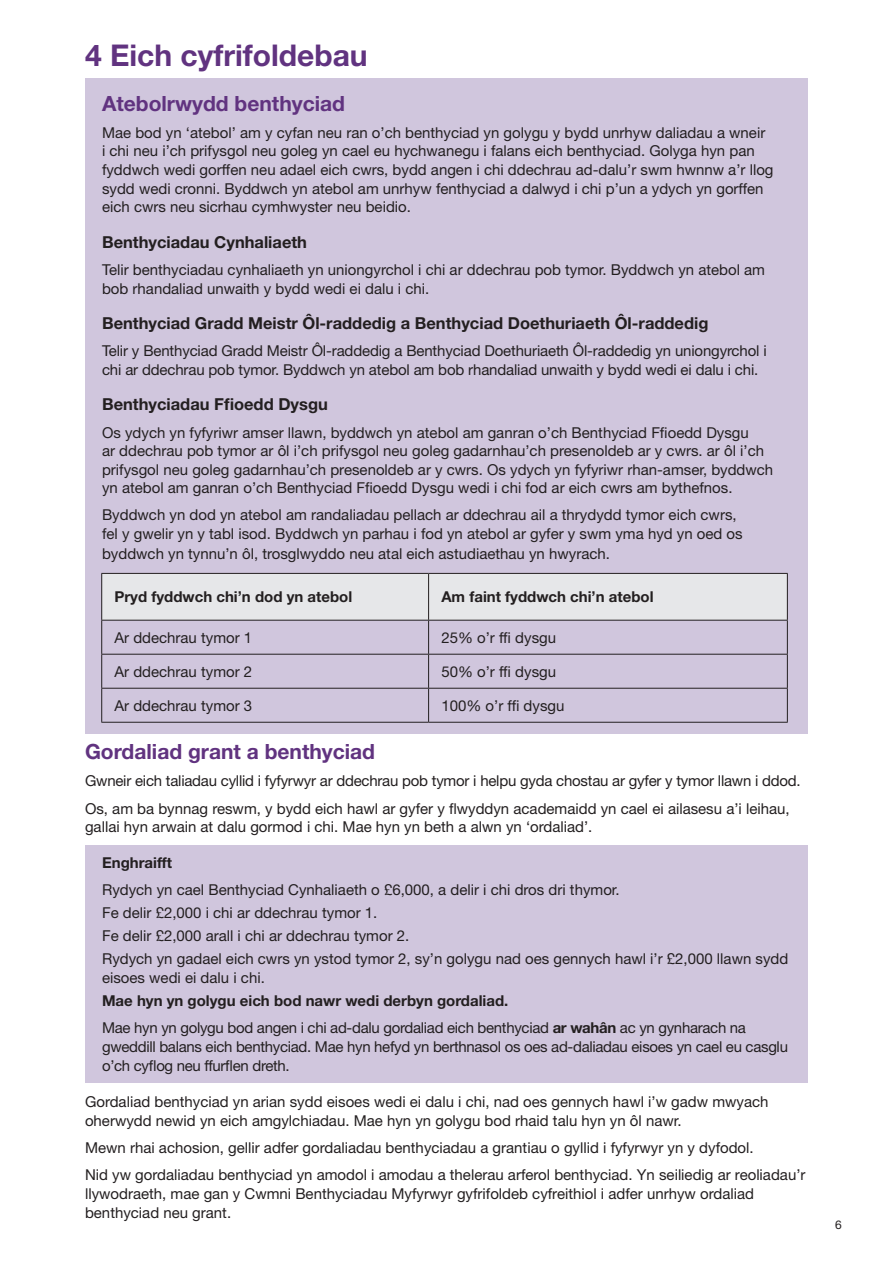
<style>
.page{position:relative;width:893px;height:1263px;background:#fff}
.page>*{position:absolute;margin:0;border:0;box-sizing:border-box;transform-origin:0 0}
.t1{font:700 30px "Helvetica Neue LT Std";color:#613380}
.t2{font:700 21px "Helvetica Neue LT Std";color:#613380}
.t3{font:700 16.5px "Helvetica Neue LT Std";color:#231f20}
.t4{font:15px/18.6px "Helvetica Neue LT Std";color:#231f20}
.t5{font:15px/18.8px "Helvetica Neue LT Std";letter-spacing:-.02em;color:#231f20}
.t6{font:700 15px "Helvetica Neue LT Std";color:#231f20}
.t7{font:12px "Helvetica Neue LT Std";color:#231f20}
.s1{font-weight:700}
</style>
<div class="page">
<div style="left:85px;top:79px;width:723px;height:655px;background:#d0c6dd"></div>
<div style="left:85px;top:845px;width:723px;height:237px;background:#d0c6dd"></div>
<div style="left:102px;top:573px;width:327px;height:47px;background:#e6e7e9"></div>
<div style="left:429px;top:573px;width:358px;height:47px;background:#e6e7e9"></div>
<hr style="left:101px;top:573px;width:328px;height:1px;background:#231f20">
<hr style="left:101px;top:574px;width:1px;height:46px;background:#231f20">
<hr style="left:429px;top:573px;width:359px;height:1px;background:#231f20">
<hr style="left:428px;top:574px;width:1px;height:46px;background:#231f20">
<hr style="left:787px;top:574px;width:1px;height:46px;background:#231f20">
<hr style="left:101px;top:620px;width:328px;height:1px;background:#231f20">
<hr style="left:101px;top:620px;width:1px;height:34px;background:#231f20">
<hr style="left:429px;top:620px;width:359px;height:1px;background:#231f20">
<hr style="left:428px;top:620px;width:1px;height:34px;background:#231f20">
<hr style="left:787px;top:620px;width:1px;height:34px;background:#231f20">
<hr style="left:101px;top:654px;width:328px;height:1px;background:#231f20">
<hr style="left:101px;top:654px;width:1px;height:34px;background:#231f20">
<hr style="left:429px;top:654px;width:359px;height:1px;background:#231f20">
<hr style="left:428px;top:654px;width:1px;height:34px;background:#231f20">
<hr style="left:787px;top:654px;width:1px;height:34px;background:#231f20">
<hr style="left:101px;top:688px;width:328px;height:1px;background:#231f20">
<hr style="left:101px;top:689px;width:1px;height:33px;background:#231f20">
<hr style="left:429px;top:688px;width:359px;height:1px;background:#231f20">
<hr style="left:428px;top:689px;width:1px;height:33px;background:#231f20">
<hr style="left:787px;top:689px;width:1px;height:33px;background:#231f20">
<hr style="left:101px;top:722px;width:328px;height:1px;background:#231f20">
<hr style="left:429px;top:722px;width:359px;height:1px;background:#231f20">
<h1 class="t1" style="left:85px;top:37px;width:284px">4 Eich cyfrifoldebau</h1>
<p class="t2" style="left:102px;top:90px;width:245px">Atebolrwydd benthyciad</p>
<p class="t4" style="left:102px;top:123px;width:673px">Mae bod yn ‘atebol’ am y cyfan neu ran o’ch benthyciad yn golygu y bydd unrhyw daliadau a wneir<br>i chi neu i’ch prifysgol neu goleg yn cael eu hychwanegu i falans eich benthyciad. Golyga hyn pan fyddwch wedi gorffen neu adael eich cwrs, bydd angen i chi ddechrau ad-dalu’r swm hwnnw a’r llog sydd wedi cronni. Byddwch yn atebol am unrhyw fenthyciad a dalwyd i chi p’un a ydych yn gorffen eich cwrs neu sicrhau cymhwyster neu beidio.</p>
<p class="t3" style="left:102px;top:232px;width:207px">Benthyciadau Cynhaliaeth</p>
<p class="t4" style="left:102px;top:260px;width:664px">Telir benthyciadau cynhaliaeth yn uniongyrchol i chi ar ddechrau pob tymor. Byddwch yn atebol am bob rhandaliad unwaith y bydd wedi ei dalu i chi.</p>
<p class="t3" style="left:102px;top:313px;width:608px">Benthyciad Gradd Meistr Ôl-raddedig a Benthyciad Doethuriaeth Ôl-raddedig</p>
<p class="t4" style="left:102px;top:341px;width:666px">Telir y Benthyciad Gradd Meistr Ôl-raddedig a Benthyciad Doethuriaeth Ôl-raddedig yn uniongyrchol i chi ar ddechrau pob tymor. Byddwch yn atebol am bob rhandaliad unwaith y bydd wedi ei dalu i chi.</p>
<p class="t3" style="left:102px;top:394px;width:227px">Benthyciadau Ffioedd Dysgu</p>
<p class="t4" style="left:102px;top:423px;width:673px">Os ydych yn fyfyriwr amser llawn, byddwch yn atebol am ganran o’ch Benthyciad Ffioedd Dysgu<br>ar ddechrau pob tymor ar ôl i’ch prifysgol neu goleg gadarnhau’ch presenoldeb ar y cwrs. ar ôl i’ch prifysgol neu goleg gadarnhau’ch presenoldeb ar y cwrs. Os ydych yn fyfyriwr rhan-amser, byddwch yn atebol am ganran o’ch Benthyciad Ffioedd Dysgu wedi i chi fod ar eich cwrs am bythefnos.</p>
<p class="t4" style="left:102px;top:505px;width:642px;line-height:19px">Byddwch yn dod yn atebol am randaliadau pellach ar ddechrau ail a thrydydd tymor eich cwrs, fel y gwelir yn y tabl isod. Byddwch yn parhau i fod yn atebol ar gyfer y swm yma hyd yn oed os byddwch yn tynnu’n ôl, trosglwyddo neu atal eich astudiaethau yn hwyrach.</p>
<p class="t6" style="left:114px;top:587px;width:239px">Pryd fyddwch chi’n dod yn atebol</p>
<p class="t6" style="left:441px;top:587px;width:214px">Am faint fyddwch chi’n atebol</p>
<p class="t4" style="left:114px;top:628px;width:139px">Ar ddechrau tymor 1</p>
<p class="t4" style="left:441px;top:628px;width:116px">25% o’r ffi dysgu</p>
<p class="t4" style="left:114px;top:662px;width:139px">Ar ddechrau tymor 2</p>
<p class="t4" style="left:441px;top:662px;width:116px">50% o’r ffi dysgu</p>
<p class="t4" style="left:114px;top:696px;width:139px">Ar ddechrau tymor 3</p>
<p class="t4" style="left:441px;top:696px;width:125px">100% o’r ffi dysgu</p>
<p class="t2" style="left:85px;top:739px;width:292px">Gordaliad grant a benthyciad</p>
<p class="t4" style="left:85px;top:772px;width:717px">Gwneir eich taliadau cyllid i fyfyrwyr ar ddechrau pob tymor i helpu gyda chostau ar gyfer y tymor llawn i ddod.</p>
<p class="t4" style="left:85px;top:799px;width:706px">Os, am ba bynnag reswm, y bydd eich hawl ar gyfer y flwyddyn academaidd yn cael ei ailasesu a’i leihau, gallai hyn arwain at dalu gormod i chi. Mae hyn yn beth a alwn yn ‘ordaliad’.</p>
<p class="t6" style="left:102px;top:853px;width:71px">Enghraifft</p>
<p class="t4" style="left:102px;top:881px;width:519px">Rydych yn cael Benthyciad Cynhaliaeth o £6,000, a delir i chi dros dri thymor.</p>
<p class="t4" style="left:102px;top:904px;width:277px">Fe delir £2,000 i chi ar ddechrau tymor 1.</p>
<p class="t4" style="left:102px;top:927px;width:309px">Fe delir £2,000 arall i chi ar ddechrau tymor 2.</p>
<p class="t4" style="left:102px;top:949px;width:688px">Rydych yn gadael eich cwrs yn ystod tymor 2, sy’n golygu nad oes gennych hawl i’r £2,000 llawn sydd eisoes wedi ei dalu i chi.</p>
<p class="t6" style="left:102px;top:991px;width:408px">Mae hyn yn golygu eich bod nawr wedi derbyn gordaliad.</p>
<p class="t5" style="left:102px;top:1018px;width:687px">Mae hyn yn golygu bod angen i chi ad-dalu gordaliad eich benthyciad <span class="s1">ar wahân</span> ac yn gynharach na gweddill balans eich benthyciad. Mae hyn hefyd yn berthnasol os oes ad-daliadau eisoes yn cael eu casglu o’ch cyflog neu ffurflen dreth.</p>
<p class="t4" style="left:85px;top:1092px;width:685px">Gordaliad benthyciad yn arian sydd eisoes wedi ei dalu i chi, nad oes gennych hawl i’w gadw mwyach oherwydd newid yn eich amgylchiadau. Mae hyn yn golygu bod rhaid talu hyn yn ôl nawr.</p>
<p class="t4" style="left:85px;top:1138px;width:670px">Mewn rhai achosion, gellir adfer gordaliadau benthyciadau a grantiau o gyllid i fyfyrwyr yn y dyfodol.</p>
<p class="t4" style="left:85px;top:1165px;width:722px">Nid yw gordaliadau benthyciad yn amodol i amodau a thelerau arferol benthyciad. Yn seiliedig ar reoliadau’r llywodraeth, mae gan y Cwmni Benthyciadau Myfyrwyr gyfrifoldeb cyfreithiol i adfer unrhyw ordaliad benthyciad neu grant.</p>
<p class="t7" style="left:835px;top:1217px;width:8px">6</p>
</div>
